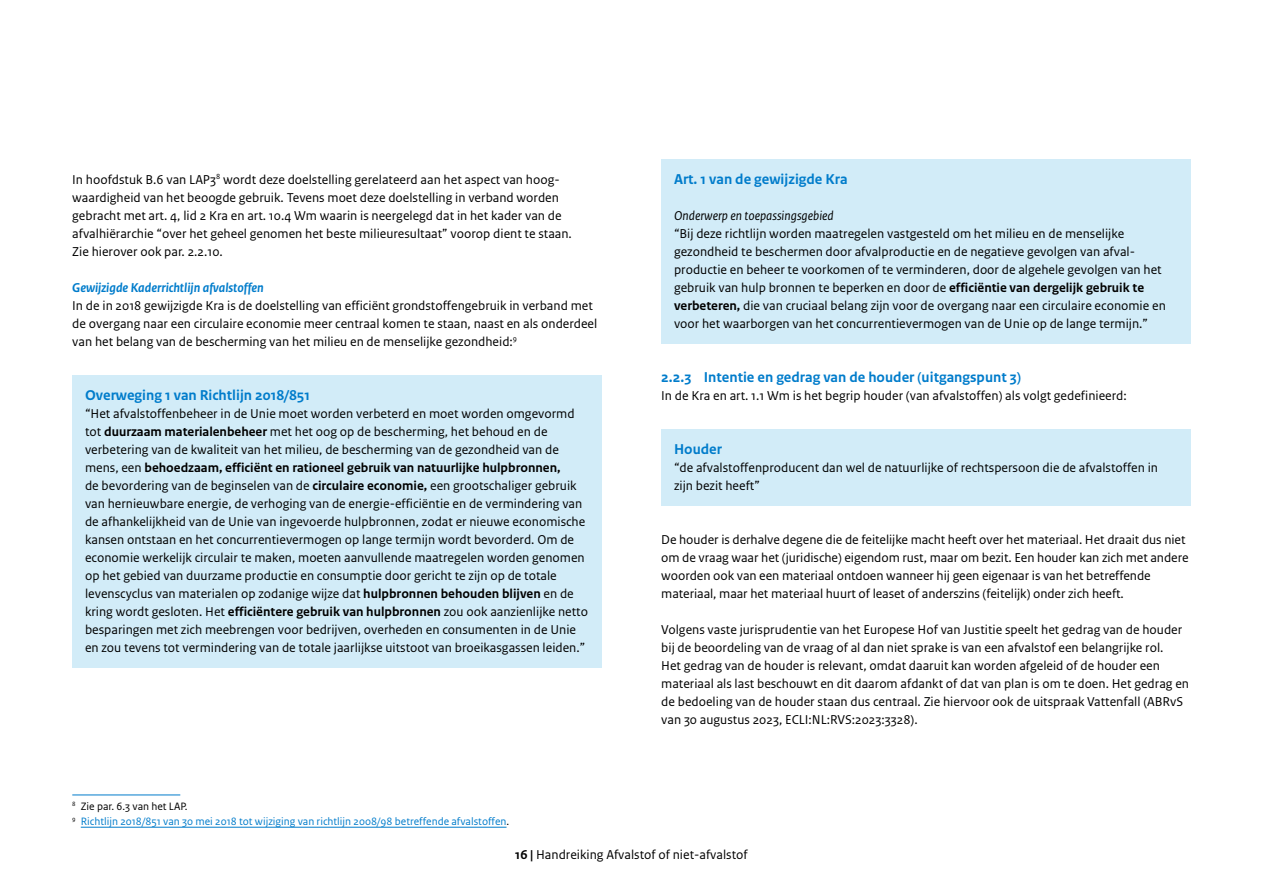
<style>
.page{position:relative;width:1263px;height:893px;background:#fff}
.page>*{position:absolute;margin:0;border:0;box-sizing:border-box;transform-origin:0 0}
.P_20_RO_Kader_Subkop{font:700 15px "Rijksoverheid Sans Text";color:#007ccb}
.H4_05_RO_Alineakop_Sans{font:700 15px "Rijksoverheid Sans Text";color:#007ccb}
.P_21_RO_Kader_Broodtekst{font:13.5px/18px "Rijksoverheid Sans Text";color:#000}
.P_10_RO_Broodtekst_Sans{font:13.5px/18px "Rijksoverheid Sans Text";color:#000}
.P_10_RO_Broodtekst_Sans_zonder_ruimte_na{font:13.5px/18px "Rijksoverheid Sans Text";color:#000}
.H4_06_RO_Subalineakop_Sans{font:italic 700 13.5px "Rijksoverheid Sans Text";color:#007ccb}
.P_21_RO_Kader_Broodtekst-2{font:italic 13.5px "Rijksoverheid Sans Text";color:#000}
.RO_Voetnoot{font:11.25px "Rijksoverheid Sans Text";color:#007ccb}
.RO_Voetnoot-2{font:11.25px "Rijksoverheid Sans Text";color:#000}
.s1{font-weight:700}
.s2{color:#000}
</style>
<div class="page">
<div style="left:72px;top:375px;width:530px;height:40px;background:#d2ecf8"></div>
<div style="left:72px;top:394px;width:530px;height:273px;background:#d2ecf8"></div>
<hr style="left:72px;top:795px;width:108px;height:1px;background:#007ccb">
<hr style="left:81px;top:827px;width:426px;height:1px;background:#007ccb">
<div style="left:661px;top:159px;width:530px;height:40px;background:#d2ecf8"></div>
<div style="left:661px;top:196px;width:530px;height:39px;background:#d2ecf8"></div>
<div style="left:661px;top:214px;width:530px;height:129px;background:#d2ecf8"></div>
<div style="left:661px;top:429px;width:530px;height:40px;background:#d2ecf8"></div>
<div style="left:661px;top:448px;width:530px;height:57px;background:#d2ecf8"></div>
<p class="P_10_RO_Broodtekst_Sans" style="left:72px;top:171px;width:501px">In hoofdstuk B.6 van LAP3<sup>8</sup> wordt deze doelstelling gerelateerd aan het aspect van hoog&shy;waardigheid van het beoogde gebruik. Tevens moet deze doelstelling in verband worden gebracht met art. 4, lid 2 Kra en art. 10.4 Wm waarin is neergelegd dat in het kader van de afvalhiërarchie “over het geheel genomen het beste milieuresultaat” voorop dient te staan.<br>Zie hierover ook par. 2.2.10.</p>
<p class="H4_06_RO_Subalineakop_Sans" style="left:72px;top:280px;width:193px">Gewijzigde Kaderrichtlijn afvalstoffen</p>
<p class="P_10_RO_Broodtekst_Sans" style="left:72px;top:297px;width:527px">In de in 2018 gewijzigde Kra is de doelstelling van efficiënt grondstoffengebruik in verband met de overgang naar een circulaire economie meer centraal komen te staan, naast en als onderdeel van het belang van de bescherming van het milieu en de menselijke gezondheid:<sup>9</sup></p>
<p class="P_20_RO_Kader_Subkop" style="left:85px;top:386px;width:227px">Overweging 1 van Richtlijn 2018/851</p>
<p class="P_21_RO_Kader_Broodtekst" style="left:85px;top:405px;width:504px">“Het afvalstoffenbeheer in de Unie moet worden verbeterd en moet worden omgevormd tot <span class="s1">duurzaam materialenbeheer</span> met het oog op de bescherming, het behoud en de verbetering van de kwaliteit van het milieu, de bescherming van de gezondheid van de mens, een <span class="s1">behoedzaam, efficiënt en rationeel gebruik van natuurlijke hulpbronnen,<br></span>de bevordering van de beginselen van de <span class="s1">circulaire economie,</span> een grootschaliger gebruik van hernieuwbare energie, de verhoging van de energie-efficiëntie en de vermindering van de afhankelijkheid van de Unie van ingevoerde hulpbronnen, zodat er nieuwe economische kansen ontstaan en het concurrentievermogen op lange termijn wordt bevorderd. Om de economie werkelijk circulair te maken, moeten aanvullende maatregelen worden genomen op het gebied van duurzame productie en consumptie door gericht te zijn op de totale levenscyclus van materialen op zodanige wijze dat <span class="s1">hulpbronnen behouden blijven</span> en de kring wordt gesloten. Het <span class="s1">efficiëntere gebruik van hulpbronnen</span> zou ook aanzienlijke netto besparingen met zich meebrengen voor bedrijven, overheden en consumenten in de Unie en zou tevens tot vermindering van de totale jaarlijkse uitstoot van broeikasgassen leiden.”</p>
<p class="RO_Voetnoot-2" style="left:72px;top:800px;width:117px"><sup>8</sup> Zie par. 6.3 van het LAP.</p>
<p class="RO_Voetnoot" style="left:72px;top:815px;width:438px"><sup>9</sup> Richtlijn 2018/851 van 30 mei 2018 tot wijziging van richtlijn 2008/98 betreffende afvalstoffen<span class="s2">.</span></p>
<p class="P_20_RO_Kader_Subkop" style="left:674px;top:170px;width:175px">Art. 1 van de gewijzigde Kra</p>
<p class="P_21_RO_Kader_Broodtekst-2" style="left:674px;top:208px;width:161px">Onderwerp en toepassingsgebied</p>
<p class="P_21_RO_Kader_Broodtekst" style="left:674px;top:225px;width:493px">“Bij deze richtlijn worden maatregelen vastgesteld om het milieu en de menselijke gezondheid te beschermen door afvalproductie en de negatieve gevolgen van afval&shy;productie en beheer te voorkomen of te verminderen, door de algehele gevolgen van het gebruik van hulp bronnen te beperken en door de <span class="s1">efficiëntie van dergelijk gebruik te verbeteren,</span> die van cruciaal belang zijn voor de overgang naar een circulaire economie en voor het waarborgen van het concurrentievermogen van de Unie op de lange termijn.”</p>
<p class="H4_05_RO_Alineakop_Sans" style="left:661px;top:368px;width:361px">2.2.3 Intentie en gedrag van de houder (uitgangspunt 3)</p>
<p class="P_10_RO_Broodtekst_Sans" style="left:661px;top:387px;width:467px">In de Kra en art. 1.1 Wm is het begrip houder (van afvalstoffen) als volgt gedefinieerd:</p>
<p class="P_20_RO_Kader_Subkop" style="left:674px;top:440px;width:50px">Houder</p>
<p class="P_21_RO_Kader_Broodtekst" style="left:674px;top:459px;width:486px">“de afvalstoffenproducent dan wel de natuurlijke of rechtspersoon die de afvalstoffen in zijn bezit heeft”</p>
<p class="P_10_RO_Broodtekst_Sans" style="left:661px;top:531px;width:529px">De houder is derhalve degene die de feitelijke macht heeft over het materiaal. Het draait dus niet om de vraag waar het (juridische) eigendom rust, maar om bezit. Een houder kan zich met andere woorden ook van een materiaal ontdoen wanneer hij geen eigenaar is van het betreffende materiaal, maar het materiaal huurt of leaset of anderszins (feitelijk) onder zich heeft.</p>
<p class="P_10_RO_Broodtekst_Sans_zonder_ruimte_na" style="left:661px;top:621px;width:522px">Volgens vaste jurisprudentie van het Europese Hof van Justitie speelt het gedrag van de houder bij de beoordeling van de vraag of al dan niet sprake is van een afvalstof een belangrijke rol.</p>
<p class="P_10_RO_Broodtekst_Sans" style="left:661px;top:657px;width:529px">Het gedrag van de houder is relevant, omdat daaruit kan worden afgeleid of de houder een materiaal als last beschouwt en dit daarom afdankt of dat van plan is om te doen. Het gedrag en de bedoeling van de houder staan dus centraal. Zie hiervoor ook de uitspraak Vattenfall (ABRvS van 30 augustus 2023, ECLI:NL:RVS:2023:3328).</p>
<p class="P_21_RO_Kader_Broodtekst" style="left:515px;top:846px;width:234px"><span class="s1">16 |</span> Handreiking Afvalstof of niet-afvalstof</p>
</div>
